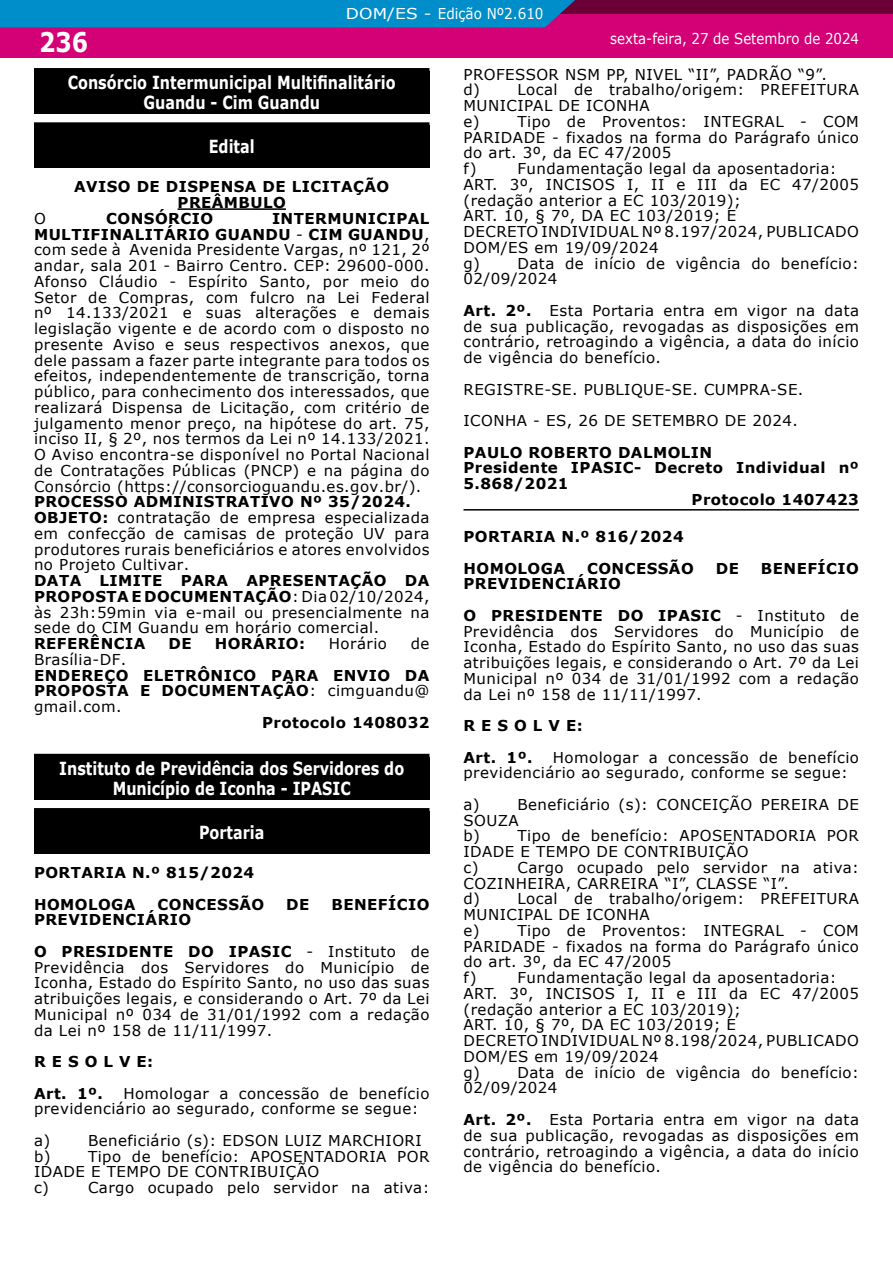
<style>
.page{position:relative;width:893px;height:1263px;background:#fff}
.page>*{position:absolute;margin:0;border:0;box-sizing:border-box;transform-origin:0 0}
.t1{font:700 27px "Verdana";color:#fff;scale:.85 1}
.t2{font:700 18px/19.5px "Verdana";color:#fff;text-align:center;scale:.8 1}
.t3{font:15px/15.8px "Verdana";letter-spacing:.03em;color:#000}
.t4{font:700 15px/31.5px "Verdana";letter-spacing:.03em;color:#000}
.t5{font:15px "Verdana";color:#fff;scale:.89 1}
.t6{font:15px "Verdana";color:#fff;scale:1.14 1}
.s1{font-weight:700}
.s2{font-weight:400}
</style>
<div class="page">
<div style="left:0;top:0;width:893px;height:57px;background:#d40075"></div>
<div style="left:0;top:0;width:893px;height:14px;background:#6b0037"></div>
<div style="left:0;top:0;width:575px;height:27px;background:#008eca"></div>
<hr style="left:178px;top:208px;width:108px;height:2px;background:#000">
<div style="left:34px;top:71px;width:395px;height:43px;background:#000"></div>
<div style="left:34px;top:68px;width:395px;height:6px;background:#000"></div>
<div style="left:34px;top:125px;width:395px;height:43px;background:#000"></div>
<div style="left:34px;top:122px;width:395px;height:6px;background:#000"></div>
<div style="left:34px;top:757px;width:395px;height:42px;background:#000"></div>
<div style="left:34px;top:754px;width:395px;height:6px;background:#000"></div>
<div style="left:34px;top:811px;width:395px;height:42px;background:#000"></div>
<div style="left:34px;top:808px;width:395px;height:6px;background:#000"></div>
<hr style="left:463px;top:509px;width:396px;height:2px;background:#000">
<h1 class="t1" style="left:39px;top:30px;width:59px">236</h1>
<p class="t6" style="left:346px;top:7px;width:175px">DOM/ES - Edição Nº2.610</p>
<p class="t5" style="left:610px;top:32px;width:281px">sexta-feira, 27 de Setembro de 2024</p>
<p class="t2" style="left:68px;top:73px;width:412px">Consórcio Intermunicipal Multifinalitário<br>Guandu - Cim Guandu</p>
<p class="t2" style="left:209px;top:138px;width:59px">Edital</p>
<p class="t4" style="left:74px;top:180px;width:317px;line-height:15.8px;text-align:center">AVISO DE DISPENSA DE LICITAÇÃO<br>PREÂMBULO</p>
<p class="t3" style="left:34px;top:211px;width:13px">O</p>
<p class="t4" style="left:106px;top:204px;width:108px">CONSÓRCIO</p>
<p class="t3" style="left:34px;top:211px;width:397px;text-align:justify;text-indent:238px"><span class="s1">INTERMUNICIPAL MULTIFINALITÁRIO GUANDU</span> - <span class="s1">CIM GUANDU</span>, com sede à Avenida Presidente Vargas, nº 121, 2º andar, sala 201 - Bairro Centro. CEP: 29600-000.<br>Afonso Cláudio - Espírito Santo, por meio do Setor de Compras, com fulcro na Lei Federal nº 14.133/2021 e suas alterações e demais legislação vigente e de acordo com o disposto no presente Aviso e seus respectivos anexos, que dele passam a fazer parte integrante para todos os efeitos, independentemente de transcrição, torna público, para conhecimento dos interessados, que realizará Dispensa de Licitação, com critério de julgamento menor preço, na hipótese do art. 75, inciso II, § 2º, nos termos da Lei nº 14.133/2021.<br>O Aviso encontra-se disponível no Portal Nacional de Contratações Públicas (PNCP) e na página do Consórcio (https://consorcioguandu.es.gov.br/).</p>
<p class="t3" style="left:34px;top:495px;width:397px"><span class="s1">PROCESSO ADMINISTRATIVO Nº 35/2024.<br>OBJETO:</span> contratação de empresa especializada em confecção de camisas de proteção UV para produtores rurais beneficiários e atores envolvidos no Projeto Cultivar.</p>
<p class="t3" style="left:34px;top:574px;width:397px;text-align:justify"><span class="s1">DATA LIMITE PARA APRESENTAÇÃO DA PROPOSTA E DOCUMENTAÇÃO</span>: Dia 02/10/2024, às 23h:59min via e-mail ou presencialmente na sede do CIM Guandu em horário comercial.</p>
<p class="t4" style="left:34px;top:629px;width:113px">REFERÊNCIA</p>
<p class="t4" style="left:168px;top:629px;width:25px">DE</p>
<p class="t4" style="left:215px;top:629px;width:92px">HORÁRIO:</p>
<p class="t3" style="left:329px;top:637px;width:60px">Horário</p>
<p class="t3" style="left:411px;top:637px;width:20px">de</p>
<p class="t3" style="left:34px;top:652px;width:94px">Brasília-DF.</p>
<p class="t4" style="left:34px;top:668px;width:397px;line-height:15.8px;text-align:justify">ENDEREÇO ELETRÔNICO PARA ENVIO DA PROPOSTA E DOCUMENTAÇÃO<span class="s2">: cimguandu@ gmail.com.</span></p>
<p class="t4" style="left:262px;top:708px;width:169px">Protocolo 1408032</p>
<p class="t2" style="left:59px;top:760px;width:433px">Instituto de Previdência dos Servidores do<br>Município de Iconha - IPASIC</p>
<p class="t2" style="left:199px;top:824px;width:83px">Portaria</p>
<p class="t4" style="left:34px;top:858px;width:222px">PORTARIA N.º 815/2024<br>HOMOLOGA</p>
<p class="t4" style="left:158px;top:889px;width:108px">CONCESSÃO</p>
<p class="t4" style="left:286px;top:889px;width:25px">DE</p>
<p class="t4" style="left:331px;top:889px;width:99px">BENEFÍCIO</p>
<p class="t4" style="left:34px;top:905px;width:397px">PREVIDENCIÁRIO<br>O PRESIDENTE DO IPASIC <span class="s2">- Instituto de</span></p>
<p class="t3" style="left:34px;top:960px;width:397px;text-align:justify">Previdência dos Servidores do Município de Iconha, Estado do Espírito Santo, no uso das suas atribuições legais, e considerando o Art. 7º da Lei Municipal nº 034 de 31/01/1992 com a redação da Lei nº 158 de 11/11/1997.</p>
<p class="t4" style="left:34px;top:1047px;width:121px">R E S O L V E:<br>Art. 1º.</p>
<p class="t3" style="left:34px;top:1086px;width:397px;text-indent:89px">Homologar a concessão de benefício previdenciário ao segurado, conforme se segue:</p>
<p class="t3" style="left:34px;top:1133px;width:18px">a)</p>
<p class="t3" style="left:88px;top:1133px;width:335px">Beneficiário (s): EDSON LUIZ MARCHIORI</p>
<p class="t3" style="left:34px;top:1149px;width:18px">b)</p>
<p class="t3" style="left:34px;top:1149px;width:397px;text-indent:54px">Tipo de benefício: APOSENTADORIA POR<br>IDADE E TEMPO DE CONTRIBUIÇÃO<br>c)</p>
<p class="t3" style="left:88px;top:1181px;width:343px">Cargo ocupado pelo servidor na ativa:</p>
<p class="t3" style="left:463px;top:67px;width:365px">PROFESSOR NSM PP, NIVEL “II”, PADRÃO “9”. d)</p>
<p class="t3" style="left:463px;top:83px;width:397px;text-indent:54px">Local de trabalho/origem: PREFEITURA<br>MUNICIPAL DE ICONHA<br>e)</p>
<p class="t3" style="left:463px;top:114px;width:397px;text-indent:54px">Tipo de Proventos: INTEGRAL - COM<br>PARIDADE - fixados na forma do Parágrafo único do art. 3º, da EC 47/2005<br>f)</p>
<p class="t3" style="left:463px;top:162px;width:397px;text-indent:54px">Fundamentação legal da aposentadoria:<br>ART. 3º, INCISOS I, II e III da EC 47/2005 (redação anterior a EC 103/2019);<br>ART. 10, § 7º, DA EC 103/2019; E<br>DECRETO INDIVIDUAL Nº 8.197/2024, PUBLICADO<br>DOM/ES em 19/09/2024<br>g)</p>
<p class="t3" style="left:463px;top:256px;width:397px;text-indent:54px">Data de início de vigência do benefício:<br>02/09/2024</p>
<p class="t3" style="left:463px;top:303px;width:397px;text-align:justify"><span class="s1">Art. 2º.</span> Esta Portaria entra em vigor na data de sua publicação, revogadas as disposições em contrário, retroagindo a vigência, a data do início de vigência do benefício.</p>
<p class="t3" style="left:463px;top:374px;width:341px;line-height:31.5px">REGISTRE-SE. PUBLIQUE-SE. CUMPRA-SE.<br>ICONHA - ES, 26 DE SETEMBRO DE 2024.</p>
<p class="t4" style="left:463px;top:437px;width:250px">PAULO ROBERTO DALMOLIN</p>
<p class="t4" style="left:463px;top:453px;width:397px">Presidente IPASIC- Decreto Individual nº</p>
<p class="t4" style="left:463px;top:469px;width:107px">5.868/2021</p>
<p class="t4" style="left:691px;top:484px;width:169px">Protocolo 1407423</p>
<p class="t4" style="left:463px;top:522px;width:222px">PORTARIA N.º 816/2024<br>HOMOLOGA</p>
<p class="t4" style="left:587px;top:553px;width:108px">CONCESSÃO</p>
<p class="t4" style="left:716px;top:553px;width:25px">DE</p>
<p class="t4" style="left:761px;top:553px;width:99px">BENEFÍCIO</p>
<p class="t4" style="left:463px;top:569px;width:397px">PREVIDENCIÁRIO<br>O PRESIDENTE DO IPASIC <span class="s2">- Instituto de</span></p>
<p class="t3" style="left:463px;top:624px;width:397px;text-align:justify">Previdência dos Servidores do Município de Iconha, Estado do Espírito Santo, no uso das suas atribuições legais, e considerando o Art. 7º da Lei Municipal nº 034 de 31/01/1992 com a redação da Lei nº 158 de 11/11/1997.</p>
<p class="t4" style="left:463px;top:711px;width:121px">R E S O L V E:<br>Art. 1º.</p>
<p class="t3" style="left:463px;top:750px;width:397px;text-indent:89px">Homologar a concessão de benefício previdenciário ao segurado, conforme se segue:</p>
<p class="t3" style="left:463px;top:797px;width:18px">a)</p>
<p class="t3" style="left:463px;top:797px;width:397px;text-indent:54px">Beneficiário (s): CONCEIÇÃO PEREIRA DE<br>SOUZA<br>b)</p>
<p class="t3" style="left:463px;top:829px;width:397px;text-indent:54px">Tipo de benefício: APOSENTADORIA POR<br>IDADE E TEMPO DE CONTRIBUIÇÃO<br>c)</p>
<p class="t3" style="left:463px;top:860px;width:397px;text-indent:54px">Cargo ocupado pelo servidor na ativa:<br>COZINHEIRA, CARREIRA “I”, CLASSE “I”.<br>d)</p>
<p class="t3" style="left:463px;top:892px;width:397px;text-indent:54px">Local de trabalho/origem: PREFEITURA<br>MUNICIPAL DE ICONHA<br>e)</p>
<p class="t3" style="left:463px;top:923px;width:397px;text-indent:54px">Tipo de Proventos: INTEGRAL - COM<br>PARIDADE - fixados na forma do Parágrafo único do art. 3º, da EC 47/2005<br>f)</p>
<p class="t3" style="left:463px;top:971px;width:397px;text-indent:54px">Fundamentação legal da aposentadoria:<br>ART. 3º, INCISOS I, II e III da EC 47/2005 (redação anterior a EC 103/2019);<br>ART. 10, § 7º, DA EC 103/2019; E<br>DECRETO INDIVIDUAL Nº 8.198/2024, PUBLICADO<br>DOM/ES em 19/09/2024<br>g)</p>
<p class="t3" style="left:463px;top:1065px;width:397px;text-indent:54px">Data de início de vigência do benefício:<br>02/09/2024</p>
<p class="t3" style="left:463px;top:1112px;width:397px;text-align:justify"><span class="s1">Art. 2º.</span> Esta Portaria entra em vigor na data de sua publicação, revogadas as disposições em contrário, retroagindo a vigência, a data do início de vigência do benefício.</p>
</div>
